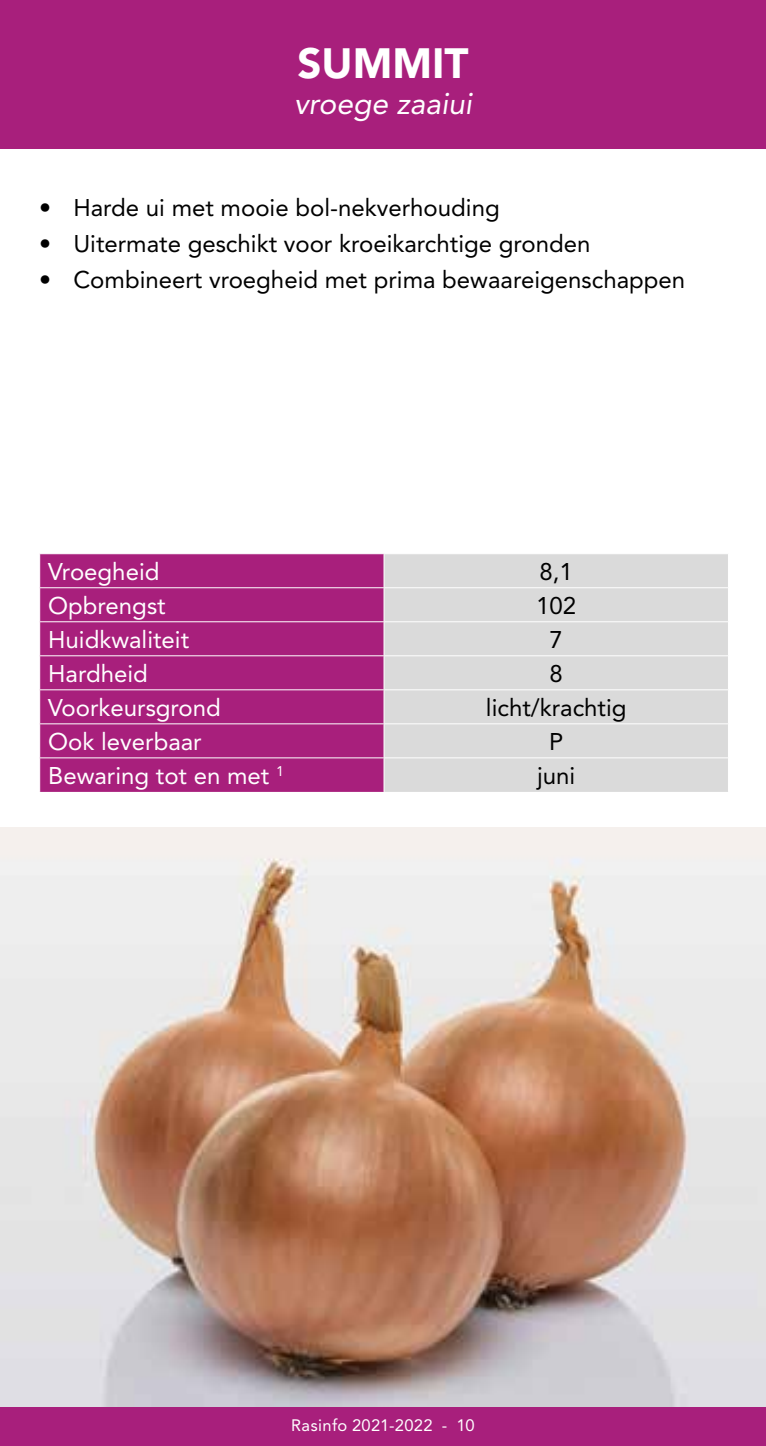
<style>
.page{position:relative;width:766px;height:1446px;background:#fff}
.page>*{position:absolute;margin:0;border:0;box-sizing:border-box;transform-origin:0 0}
.t1{font:900 42px "Avenir";color:#fff}
.t2{font:italic 30px "Avenir";color:#fff}
.t3{font:24px "Avenir";color:#000}
.t4{font:24px "Avenir";color:#fff}
.t5{font:16.5px "Avenir";letter-spacing:.02em;color:#fff}
</style>
<div class="page">
<img style="left:0;top:827px;width:765px;height:580px">
<div style="left:0;top:0;width:765px;height:148px;background:#a81f7c"></div>
<div style="left:0;top:1407px;width:765px;height:39px;background:#a81f7c"></div>
<div style="left:40px;top:554px;width:343px;height:238px;background:#a81f7c"></div>
<div style="left:384px;top:554px;width:343px;height:238px;background:#dadada"></div>
<hr style="left:39px;top:587px;width:345px;height:1px;background:#fff">
<hr style="left:39px;top:621px;width:345px;height:1px;background:#fff">
<hr style="left:39px;top:655px;width:345px;height:1px;background:#fff">
<hr style="left:39px;top:689px;width:345px;height:1px;background:#fff">
<hr style="left:39px;top:723px;width:345px;height:1px;background:#fff">
<hr style="left:39px;top:757px;width:345px;height:1px;background:#fff">
<hr style="left:384px;top:587px;width:344px;height:1px;background:#fff">
<hr style="left:384px;top:621px;width:344px;height:1px;background:#fff">
<hr style="left:384px;top:655px;width:344px;height:1px;background:#fff">
<hr style="left:384px;top:689px;width:344px;height:1px;background:#fff">
<hr style="left:384px;top:723px;width:344px;height:1px;background:#fff">
<hr style="left:384px;top:757px;width:344px;height:1px;background:#fff">
<h1 class="t1" style="left:297px;top:38px;width:173px">SUMMIT</h1>
<p class="t2" style="left:294px;top:87px;width:179px">vroege zaaiui</p>
<p class="t3" style="left:39px;top:194px;width:462px">• Harde ui met mooie bol-nekverhouding</p>
<p class="t3" style="left:39px;top:230px;width:552px">• Uitermate geschikt voor kroeikarchtige gronden</p>
<p class="t3" style="left:39px;top:266px;width:647px">• Combineert vroegheid met prima bewaareigenschappen</p>
<p class="t4" style="left:48px;top:557px;width:113px">Vroegheid</p>
<p class="t3" style="left:539px;top:557px;width:35px">8,1</p>
<p class="t4" style="left:48px;top:591px;width:119px">Opbrengst</p>
<p class="t3" style="left:536px;top:591px;width:42px">102</p>
<p class="t4" style="left:48px;top:625px;width:142px">Huidkwaliteit</p>
<p class="t3" style="left:549px;top:625px;width:15px">7</p>
<p class="t4" style="left:48px;top:659px;width:101px">Hardheid</p>
<p class="t3" style="left:549px;top:659px;width:15px">8</p>
<p class="t4" style="left:48px;top:693px;width:174px">Voorkeursgrond</p>
<p class="t3" style="left:486px;top:693px;width:142px">licht/krachtig</p>
<p class="t4" style="left:48px;top:727px;width:155px">Ook leverbaar</p>
<p class="t3" style="left:549px;top:727px;width:16px">P</p>
<p class="t4" style="left:48px;top:762px;width:237px">Bewaring tot en met <sup>1</sup></p>
<p class="t3" style="left:537px;top:762px;width:40px">juni</p>
<p class="t5" style="left:291px;top:1416px;width:185px">Rasinfo 2021-2022 - 10</p>
</div>
